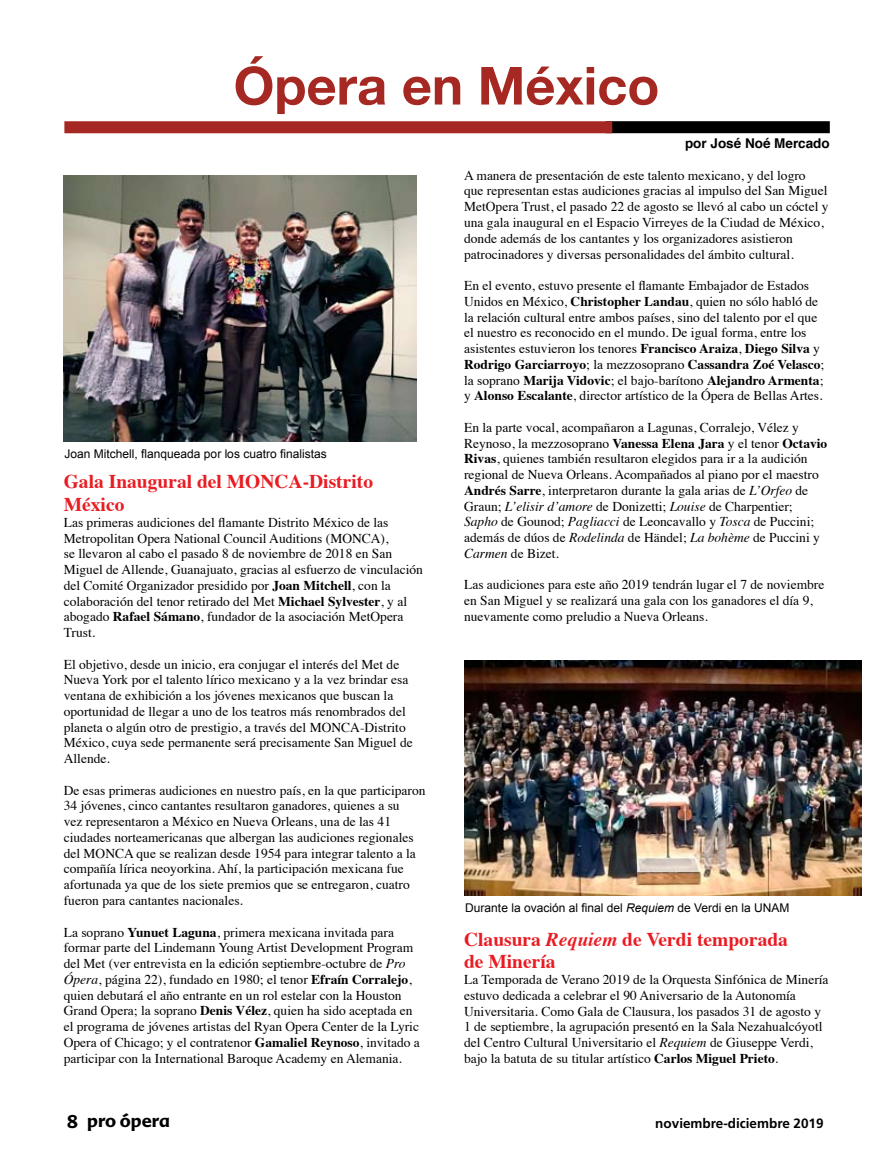
<style>
.page{position:relative;width:893px;height:1170px;background:#fff}
.page>*{position:absolute;margin:0;border:0;box-sizing:border-box;transform-origin:0 0}
.t1{font:700 52.5px "Helvetica Neue";color:#a62822}
.t2{font:700 19.5px/22.5px "Times";color:#e91c23}
.t3{font:700 18px "Advert";color:#000}
.t4{font:13.5px/15.8px "Times";color:#000}
.t5{font:700 13.5px "Frutiger";color:#000}
.t6{font:700 13.5px "Helvetica";color:#000}
.t7{font:12px "Arial";color:#000}
.s1{font-weight:700}
.s2{font-style:italic}
</style>
<div class="page">
<div style="left:606px;top:121px;width:224px;height:12px;background:#000"></div>
<div style="left:64px;top:121px;width:548px;height:12px;background:#a62822"></div>
<img style="left:64px;top:176px;width:352px;height:265px">
<img style="left:464px;top:660px;width:397px;height:235px">
<h1 class="t1" style="left:234px;top:53px;width:427px">Ópera en México</h1>
<p class="t6" style="left:685px;top:132px;width:146px">por José Noé Mercado</p>
<p class="t7" style="left:65px;top:445px;width:264px">Joan Mitchell, flanqueada por los cuatro finalistas</p>
<h2 class="t2" style="left:64px;top:468px;width:311px">Gala Inaugural del MONCA-Distrito<br>México</h2>
<p class="t4" style="left:64px;top:513px;width:361px">Las primeras audiciones del flamante Distrito México de las Metropolitan Opera National Council Auditions (MONCA),<br>se llevaron al cabo el pasado 8 de noviembre de 2018 en San Miguel de Allende, Guanajuato, gracias al esfuerzo de vinculación del Comité Organizador presidido por <span class="s1">Joan Mitchell</span>, con la colaboración del tenor retirado del Met <span class="s1">Michael Sylvester</span>, y al abogado <span class="s1">Rafael Sámano</span>, fundador de la asociación MetOpera Trust.</p>
<p class="t4" style="left:64px;top:655px;width:351px">El objetivo, desde un inicio, era conjugar el interés del Met de Nueva York por el talento lírico mexicano y a la vez brindar esa ventana de exhibición a los jóvenes mexicanos que buscan la oportunidad de llegar a uno de los teatros más renombrados del planeta o algún otro de prestigio, a través del MONCA-Distrito México, cuya sede permanente será precisamente San Miguel de Allende.</p>
<p class="t4" style="left:64px;top:781px;width:363px">De esas primeras audiciones en nuestro país, en la que participaron 34 jóvenes, cinco cantantes resultaron ganadores, quienes a su<br>vez representaron a México en Nueva Orleans, una de las 41 ciudades norteamericanas que albergan las audiciones regionales del MONCA que se realizan desde 1954 para integrar talento a la compañía lírica neoyorkina. Ahí, la participación mexicana fue afortunada ya que de los siete premios que se entregaron, cuatro fueron para cantantes nacionales.</p>
<p class="t4" style="left:64px;top:922px;width:358px">La soprano <span class="s1">Yunuet Laguna</span>, primera mexicana invitada para formar parte del Lindemann Young Artist Development Program del Met (ver entrevista en la edición septiembre-octubre de <span class="s2">Pro Ópera</span>, página 22), fundado en 1980; el tenor <span class="s1">Efraín Corralejo</span>, quien debutará el año entrante en un rol estelar con la Houston Grand Opera; la soprano <span class="s1">Denis Vélez</span>, quien ha sido aceptada en el programa de jóvenes artistas del Ryan Opera Center de la Lyric Opera of Chicago; y el contratenor <span class="s1">Gamaliel Reynoso</span>, invitado a participar con la International Baroque Academy en Alemania.</p>
<p class="t4" style="left:464px;top:166px;width:366px">A manera de presentación de este talento mexicano, y del logro<br>que representan estas audiciones gracias al impulso del San Miguel MetOpera Trust, el pasado 22 de agosto se llevó al cabo un cóctel y una gala inaugural en el Espacio Virreyes de la Ciudad de México, donde además de los cantantes y los organizadores asistieron patrocinadores y diversas personalidades del ámbito cultural.</p>
<p class="t4" style="left:464px;top:276px;width:362px">En el evento, estuvo presente el flamante Embajador de Estados Unidos en México, <span class="s1">Christopher Landau</span>, quien no sólo habló de la relación cultural entre ambos países, sino del talento por el que el nuestro es reconocido en el mundo. De igual forma, entre los asistentes estuvieron los tenores <span class="s1">Francisco Araiza</span>, <span class="s1">Diego Silva</span> y <span class="s1">Rodrigo Garciarroyo</span>; la mezzosoprano <span class="s1">Cassandra Zoé Velasco</span>; la soprano <span class="s1">Marija Vidovic</span>; el bajo-barítono <span class="s1">Alejandro Armenta</span>; y <span class="s1">Alonso Escalante</span>, director artístico de la Ópera de Bellas Artes.</p>
<p class="t4" style="left:464px;top:418px;width:365px">En la parte vocal, acompañaron a Lagunas, Corralejo, Vélez y Reynoso, la mezzosoprano <span class="s1">Vanessa Elena Jara</span> y el tenor <span class="s1">Octavio Rivas</span>, quienes también resultaron elegidos para ir a la audición regional de Nueva Orleans. Acompañados al piano por el maestro <span class="s1">Andrés Sarre</span>, interpretaron durante la gala arias de <span class="s2">L’Orfeo</span> de Graun; <span class="s2">L’elisir d’amore</span> de Donizetti; <span class="s2">Louise</span> de Charpentier; <span class="s2">Sapho</span> de Gounod; <span class="s2">Pagliacci</span> de Leoncavallo y <span class="s2">Tosca</span> de Puccini; además de dúos de <span class="s2">Rodelinda</span> de Händel; <span class="s2">La bohème</span> de Puccini y <span class="s2">Carmen</span> de Bizet.</p>
<p class="t4" style="left:464px;top:576px;width:362px">Las audiciones para este año 2019 tendrán lugar el 7 de noviembre en San Miguel y se realizará una gala con los ganadores el día 9, nuevamente como preludio a Nueva Orleans.</p>
<p class="t7" style="left:465px;top:899px;width:326px">Durante la ovación al final del <span class="s2">Requiem</span> de Verdi en la UNAM</p>
<h2 class="t2" style="left:464px;top:925px;width:325px">Clausura <span class="s2">Requiem</span> de Verdi temporada de Minería</h2>
<p class="t4" style="left:464px;top:970px;width:366px">La Temporada de Verano 2019 de la Orquesta Sinfónica de Minería estuvo dedicada a celebrar el 90 Aniversario de la Autonomía Universitaria. Como Gala de Clausura, los pasados 31 de agosto y 1 de septiembre, la agrupación presentó en la Sala Nezahualcóyotl del Centro Cultural Universitario el <span class="s2">Requiem</span> de Giuseppe Verdi, bajo la batuta de su titular artístico <span class="s1">Carlos Miguel Prieto</span>.</p>
<h3 class="t3" style="left:87px;top:1109px;width:84px">pro ópera</h3>
<p class="t5" style="left:655px;top:1115px;width:170px">noviembre-diciembre 2019</p>
</div>
